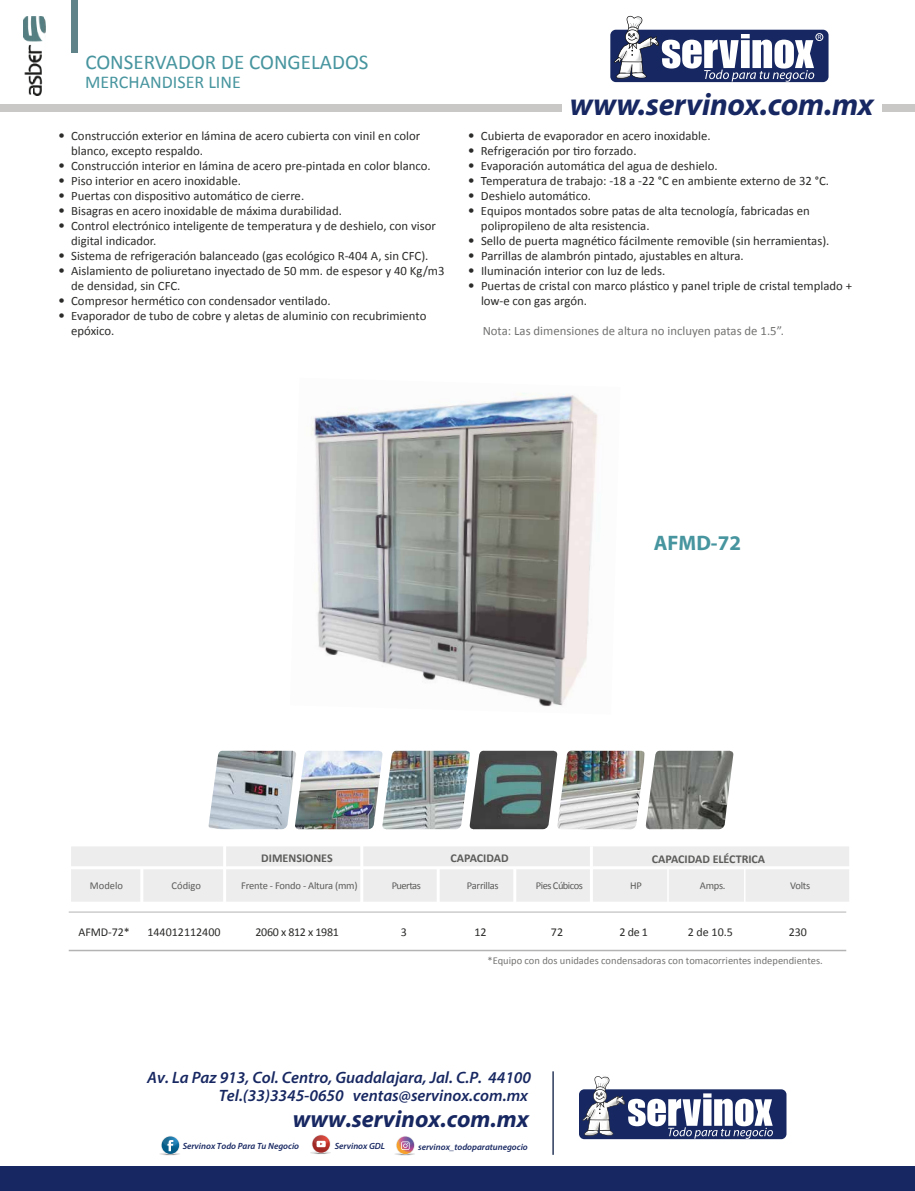
<style>
.page{position:relative;width:915px;height:1191px;background:#fff}
.page>*{position:absolute;margin:0;border:0;box-sizing:border-box;transform-origin:0 0}
.t1{font:italic 700 31.5px "Myriad Pro";letter-spacing:-.01em;color:#172761}
.t2{font:italic 700 24px "Myriad Pro";color:#172761}
.t3{font:21px "Calibri";color:#47959f}
.t4{font:700 21px "Myriad Pro";color:#47959f}
.t5{font:18px "Calibri";color:#47959f}
.t6{font:italic 600 16.5px/18px "Myriad Pro";color:#172761;text-align:right}
.t7{font:12.75px/15px "Calibri";color:#2b2b2a}
.t8{font:12.75px "Calibri";color:#737372}
.t9{font:12px "Calibri";color:#2b2b2a}
.t10{font:700 12px "Calibri";color:#5c5c5b}
.t11{font:12px "Calibri";letter-spacing:-.025em;color:#2b2b2a}
.t12{font:10.5px "Calibri";color:#737372}
.t13{font:10.5px "Calibri";letter-spacing:-.025em;color:#5c5c5b}
.t14{font:10.5px "Calibri";letter-spacing:-.05em;color:#5c5c5b}
.t15{font:italic 600 9px "Myriad Pro";color:#172761}
.s1{font-family:"Frutiger LT Std";font-weight:300}
</style>
<div class="page">
<img style="left:311px;top:393px;width:287px;height:314px">
<img style="left:208px;top:750px;width:86px;height:80px">
<img style="left:294px;top:750px;width:87px;height:80px">
<img style="left:381px;top:750px;width:175px;height:80px">
<img style="left:556px;top:750px;width:178px;height:80px">
<div style="left:71px;top:846px;width:777px;height:55px;background:#ededed"></div>
<hr style="left:69px;top:866px;width:800px;height:3px;background:#fff">
<hr style="left:223px;top:843px;width:3px;height:59px;background:#fff">
<hr style="left:140px;top:868px;width:3px;height:34px;background:#fff">
<hr style="left:436px;top:868px;width:3px;height:34px;background:#fff">
<hr style="left:360px;top:846px;width:3px;height:56px;background:#fff">
<hr style="left:743px;top:868px;width:2px;height:35px;background:#fff">
<hr style="left:667px;top:868px;width:1px;height:34px;background:#fff">
<hr style="left:589px;top:846px;width:3px;height:56px;background:#fff">
<hr style="left:513px;top:868px;width:3px;height:34px;background:#fff">
<hr style="left:69px;top:911px;width:777px;height:1px;background:#b4b3b3">
<hr style="left:69px;top:949px;width:777px;height:2px;background:#b4b3b3">
<div style="left:71px;top:0;width:7px;height:52px;background:#5f8388"></div>
<div style="left:0;top:1166px;width:914px;height:25px;background:#172761"></div>
<div style="left:578px;top:1089px;width:208px;height:50px;background:#172761;border-radius:5px"></div>
<img style="left:578px;top:1105px;width:1px;height:16px">
<img style="left:578px;top:1121px;width:4px;height:18px">
<svg style="left:582px;top:1076px;width:190px;height:62px"></svg>
<hr style="left:394px;top:1152px;width:21px;height:3px;background:#1d1d1d;border-radius:50%">
<svg style="left:396px;top:1136px;width:18px;height:18px"></svg>
<hr style="left:159px;top:1152px;width:21px;height:3px;background:#1d1d1d;border-radius:50%">
<svg style="left:161px;top:1135px;width:19px;height:19px"></svg>
<svg style="left:162px;top:1136px;width:17px;height:18px"></svg>
<hr style="left:310px;top:1151px;width:21px;height:3px;background:#1d1d1d;border-radius:50%">
<svg style="left:312px;top:1135px;width:18px;height:17px"></svg>
<hr style="left:552px;top:1071px;width:1px;height:83px;background:#2b3a5b">
<div style="left:0;top:104px;width:561px;height:7px;background:#c9c8c7"></div>
<div style="left:882px;top:104px;width:32px;height:7px;background:#c9c8c7"></div>
<div style="left:610px;top:30px;width:218px;height:52px;background:#172761;border-radius:6px"></div>
<img style="left:610px;top:47px;width:1px;height:16px">
<img style="left:610px;top:63px;width:3px;height:19px">
<svg style="left:613px;top:15px;width:208px;height:67px"></svg>
<div style="left:815px;top:33px;width:7px;height:8px;border:1px solid #fff;border-radius:50%"></div>
<img style="left:24px;top:17px;width:22px;height:79px">
<h3 class="t3" style="left:85px;top:49px;width:284px">CONSERVADOR DE CONGELADOS</h3>
<h3 class="t5" style="left:85px;top:71px;width:157px">MERCHANDISER LINE</h3>
<p class="t7" style="left:71px;top:128px;width:350px;text-indent:-13px"><span class="s1">•</span> Construcción exterior en lámina de acero cubierta con vinil en color blanco, excepto respaldo.</p>
<p class="t7" style="left:58px;top:158px;width:374px"><span class="s1">•</span> Construcción interior en lámina de acero pre-pintada en color blanco.</p>
<p class="t7" style="left:58px;top:173px;width:184px"><span class="s1">•</span> Piso interior en acero inoxidable.</p>
<p class="t7" style="left:58px;top:188px;width:247px"><span class="s1">•</span> Puertas con dispositivo automático de cierre.</p>
<p class="t7" style="left:58px;top:203px;width:285px"><span class="s1">•</span> Bisagras en acero inoxidable de máxima durabilidad.</p>
<p class="t7" style="left:71px;top:218px;width:366px;text-indent:-13px"><span class="s1">•</span> Control electrónico inteligente de temperatura y de deshielo, con visor digital indicador.</p>
<p class="t7" style="left:58px;top:248px;width:371px"><span class="s1">•</span> Sistema de refrigeración balanceado (gas ecológico R-404 A, sin CFC).</p>
<p class="t7" style="left:71px;top:263px;width:375px;text-indent:-13px"><span class="s1">•</span> Aislamiento de poliuretano inyectado de 50 mm. de espesor y 40 Kg/m3 de densidad, sin CFC.</p>
<p class="t7" style="left:58px;top:293px;width:274px"><span class="s1">•</span> Compresor hermético con condensador ventilado.</p>
<p class="t7" style="left:71px;top:308px;width:356px;text-indent:-13px"><span class="s1">•</span> Evaporador de tubo de cobre y aletas de aluminio con recubrimiento epóxico.</p>
<h1 class="t1" style="left:569px;top:83px;width:305px">www.servinox.com.mx</h1>
<p class="t7" style="left:468px;top:128px;width:244px"><span class="s1">•</span> Cubierta de evaporador en acero inoxidable.</p>
<p class="t7" style="left:468px;top:143px;width:170px"><span class="s1">•</span> Refrigeración por tiro forzado.</p>
<p class="t7" style="left:468px;top:158px;width:251px"><span class="s1">•</span> Evaporación automática del agua de deshielo.</p>
<p class="t7" style="left:468px;top:173px;width:362px"><span class="s1">•</span> Temperatura de trabajo: -18 a -22 °C en ambiente externo de 32 °C.</p>
<p class="t7" style="left:468px;top:188px;width:124px"><span class="s1">•</span> Deshielo automático.</p>
<p class="t7" style="left:481px;top:203px;width:330px;text-indent:-13px"><span class="s1">•</span> Equipos montados sobre patas de alta tecnología, fabricadas en polipropileno de alta resistencia.</p>
<p class="t7" style="left:468px;top:233px;width:362px"><span class="s1">•</span> Sello de puerta magnético fácilmente removible (sin herramientas).</p>
<p class="t7" style="left:468px;top:248px;width:277px"><span class="s1">•</span> Parrillas de alambrón pintado, ajustables en altura.</p>
<p class="t7" style="left:468px;top:263px;width:198px"><span class="s1">•</span> Iluminación interior con luz de leds.</p>
<p class="t7" style="left:481px;top:278px;width:372px;text-indent:-13px"><span class="s1">•</span> Puertas de cristal con marco plástico y panel triple de cristal templado + low-e con gas argón.</p>
<p class="t8" style="left:482px;top:323px;width:302px">Nota: Las dimensiones de altura no incluyen patas de 1.5”.</p>
<h3 class="t4" style="left:653px;top:529px;width:89px">AFMD-72</h3>
<p class="t10" style="left:261px;top:850px;width:73px">DIMENSIONES</p>
<p class="t10" style="left:450px;top:850px;width:60px">CAPACIDAD</p>
<p class="t10" style="left:651px;top:851px;width:115px">CAPACIDAD ELÉCTRICA</p>
<p class="t13" style="left:90px;top:878px;width:35px">Modelo</p>
<p class="t13" style="left:171px;top:878px;width:31px">Código</p>
<p class="t13" style="left:241px;top:878px;width:118px">Frente - Fondo - Altura (mm)</p>
<p class="t14" style="left:391px;top:878px;width:31px">Puertas</p>
<p class="t13" style="left:466px;top:878px;width:33px">Parrillas</p>
<p class="t14" style="left:535px;top:878px;width:48px">Pies Cúbicos</p>
<p class="t13" style="left:630px;top:878px;width:13px">HP</p>
<p class="t13" style="left:699px;top:878px;width:27px">Amps.</p>
<p class="t13" style="left:789px;top:878px;width:22px">Volts</p>
<p class="t9" style="left:78px;top:924px;width:53px">AFMD-72*</p>
<p class="t9" style="left:147px;top:924px;width:75px">144012112400</p>
<p class="t11" style="left:255px;top:924px;width:85px">2060 x 812 x 1981</p>
<p class="t9" style="left:401px;top:924px;width:8px">3</p>
<p class="t9" style="left:474px;top:924px;width:14px">12</p>
<p class="t9" style="left:550px;top:924px;width:14px">72</p>
<p class="t9" style="left:619px;top:924px;width:30px">2 de 1</p>
<p class="t9" style="left:687px;top:924px;width:47px">2 de 10.5</p>
<p class="t9" style="left:788px;top:924px;width:20px">230</p>
<p class="t12" style="left:487px;top:953px;width:336px">*Equipo con dos unidades condensadoras con tomacorrientes independientes.</p>
<p class="t6" style="left:147px;top:1067px;width:385px">Av. La Paz 913, Col. Centro, Guadalajara, Jal. C.P. 44100<br>Tel.(33)3345-0650 ventas@servinox.com.mx</p>
<h2 class="t2" style="left:293px;top:1103px;width:237px">www.servinox.com.mx</h2>
<p class="t15" style="left:183px;top:1140px;width:118px">Servinox Todo Para Tu Negocio</p>
<p class="t15" style="left:335px;top:1140px;width:52px">Servinox GDL</p>
<p class="t15" style="left:418px;top:1141px;width:111px">servinox_todoparatunegocio</p>
</div>
